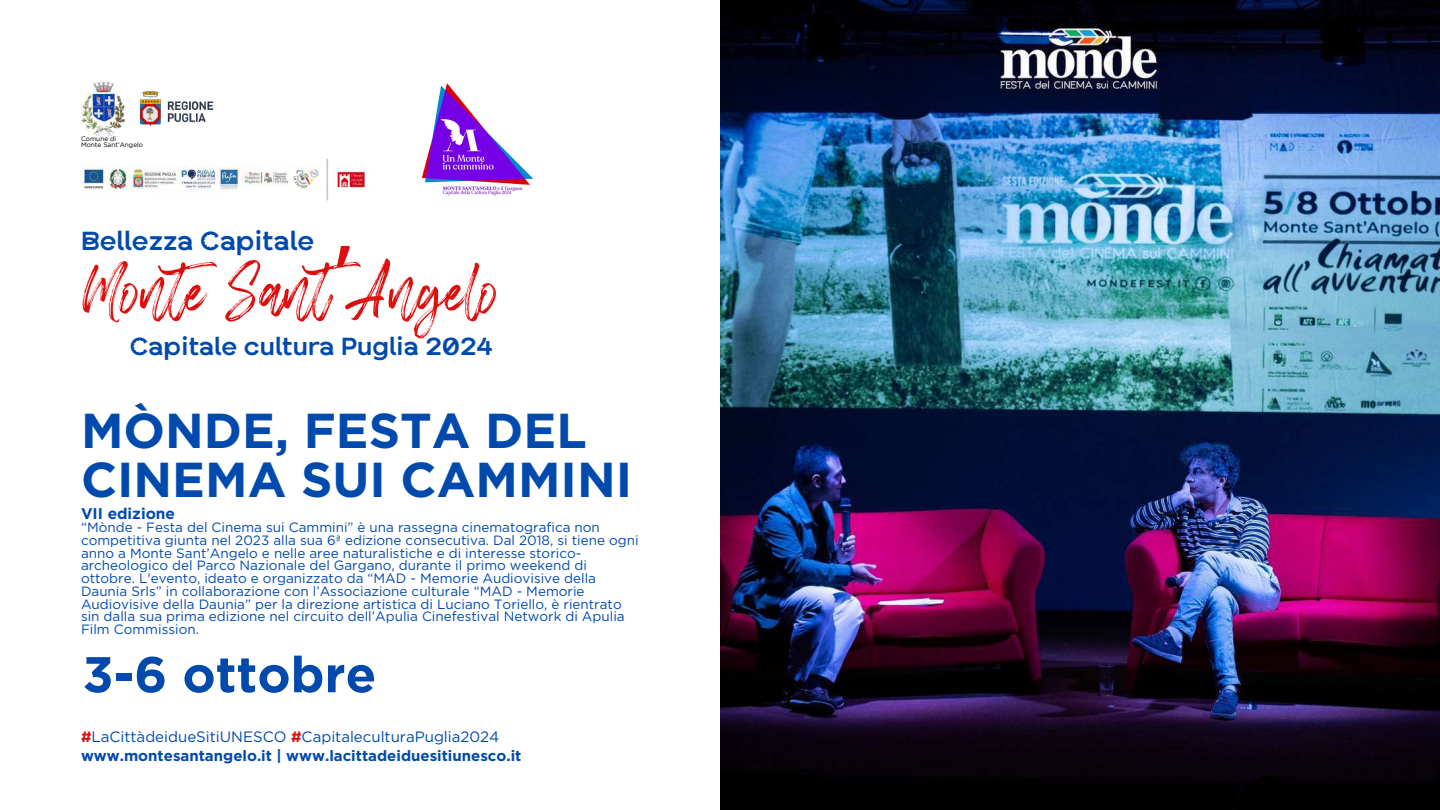
<style>
.page{position:relative;width:1440px;height:810px;background:#fff}
.page>*{position:absolute;margin:0;border:0;box-sizing:border-box;transform-origin:0 0}
.t1{font:85.4px "Chelistine Script";color:#dc0f0d}
.t2{font:700 50.2px "Gotham";color:#004aad}
.t3{font:700 49px/48.8px "Gotham";color:#004aad}
.t4{font:600 26.1px "BECOM Edisplay";color:#004aad}
.t5{font:600 24.6px "BECOM Edisplay";color:#004aad}
.t6{font:700 15.5px "Gotham";color:#004aad}
.t7{font:700 15px/18.8px "Gotham";color:#004aad}
.t8{font:13.5px/12.8px "Gotham";color:#004aad}
.t9{font:6.6px/5.5px "Gotham";color:#000}
.s1{font-family:"Noto Sans Gurmukhi"}
.s2{color:#dc0f0d}
.s3{font-weight:400}
</style>
<div class="page">
<img style="left:421px;top:83px;width:113px;height:113px">
<img style="left:81px;top:81px;width:43px;height:55px">
<img style="left:139px;top:91px;width:75px;height:35px">
<img style="left:334px;top:170px;width:34px;height:19px">
<hr style="left:326px;top:159px;width:2px;height:41px;background:#000">
<img style="left:81px;top:166px;width:238px;height:27px">
<img style="left:720px;top:0;width:720px;height:810px">
<p class="t9" style="left:81px;top:136px;width:64px">Comune di<br>Monte Sant’Angelo</p>
<h3 class="t4" style="left:81px;top:229px;width:235px">Bellezza Capitale</h3>
<h1 class="t1" style="left:82px;top:247px;width:418px">Monte Sant<span class="s1">’</span>Angelo</h1>
<h3 class="t5" style="left:130px;top:335px;width:364px">Capitale cultura Puglia 2024</h3>
<h3 class="t3" style="left:81px;top:409px;width:553px">MÒNDE, FESTA DEL<br>CINEMA SUI CAMMINI</h3>
<p class="t6" style="left:81px;top:506px;width:96px">VII edizione</p>
<p class="t8" style="left:81px;top:522px;width:559px">“Mònde - Festa del Cinema sui Cammini” è una rassegna cinematografica non competitiva giunta nel 2023 alla sua 6ª edizione consecutiva. Dal 2018, si tiene ogni anno a Monte Sant’Angelo e nelle aree naturalistiche e di interesse storico&shy;archeologico del Parco Nazionale del Gargano, durante il primo weekend di ottobre. L'evento, ideato e organizzato da “MAD - Memorie Audiovisive della Daunia Srls” in collaborazione con l’Associazione culturale “MAD - Memorie Audiovisive della Daunia” per la direzione artistica di Luciano Toriello, è rientrato sin dalla sua prima edizione nel circuito dell’Apulia Cinefestival Network di Apulia Film Commission.</p>
<h2 class="t2" style="left:82px;top:652px;width:295px">3-6 ottobre</h2>
<p class="t7" style="left:81px;top:728px;width:442px"><span class="s2">#</span><span class="s3">LaCittàdeidueSitiUNESCO</span> <span class="s2">#</span><span class="s3">CapitaleculturaPuglia2024 </span>www.montesantangelo.it | www.lacittadeiduesitiunesco.it</p>
</div>
